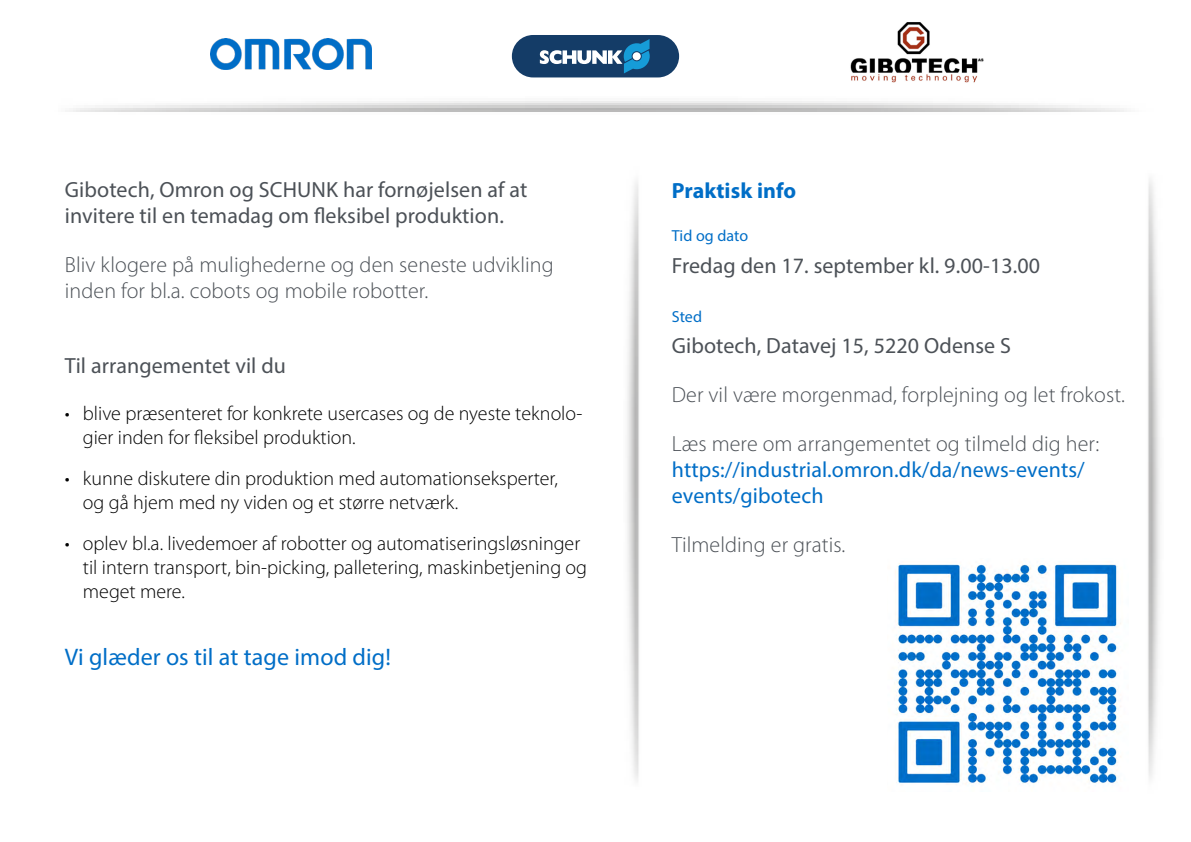
<style>
.page{position:relative;width:1191px;height:842px;background:#fff}
.page>*{position:absolute;margin:0;border:0;box-sizing:border-box;transform-origin:0 0}
.t1{font:24px "Myriad Pro";letter-spacing:.005em;color:#006ec7}
.t2{font:300 22px/26px "Myriad Pro";letter-spacing:.005em;color:#4c5157}
.t3{font:22px/26px "Myriad Pro";letter-spacing:.005em;color:#4c5157}
.t4{font:22px/26px "Myriad Pro";letter-spacing:.005em;color:#006ec7}
.t5{font:700 22px "Myriad Pro";letter-spacing:.005em;color:#006ec7}
.t6{font:300 20px/24px "Myriad Pro";color:#000}
.t7{font:16px "Myriad Pro";color:#006ec7}
</style>
<div class="page">
<img style="left:895px;top:563px;width:226px;height:221px">
<img style="left:850px;top:22px;width:134px;height:61px">
<img style="left:1148px;top:179px;width:12px;height:599px">
<img style="left:627px;top:182px;width:12px;height:599px">
<img style="left:210px;top:38px;width:161px;height:31px">
<svg style="left:512px;top:35px;width:167px;height:42px;background:#3a6388"></svg>
<p class="t3" style="left:65px;top:177px;width:464px">Gibotech, Omron og SCHUNK har fornøjelsen af at invitere til en temadag om fleksibel produktion.</p>
<p class="t2" style="left:65px;top:252px;width:490px">Bliv klogere på mulighederne og den seneste udvikling inden for bl.a. cobots og mobile robotter.</p>
<p class="t3" style="left:65px;top:352px;width:223px">Til arrangementet vil du</p>
<p class="t6" style="left:83px;top:401px;width:501px;text-indent:-18px">• blive præsenteret for konkrete usercases og de nyeste teknolo&shy;gier inden for fleksibel produktion.</p>
<p class="t6" style="left:83px;top:466px;width:476px;text-indent:-18px">• kunne diskutere din produktion med automationseksperter, og gå hjem med ny viden og et større netværk.</p>
<p class="t6" style="left:83px;top:531px;width:506px;text-indent:-18px">• oplev bl.a. livedemoer af robotter og automatiseringsløsninger til intern transport, bin-picking, palletering, maskinbetjening og meget mere.</p>
<p class="t1" style="left:65px;top:642px;width:327px">Vi glæder os til at tage imod dig!</p>
<p class="t5" style="left:672px;top:176px;width:126px">Praktisk info</p>
<p class="t7" style="left:672px;top:226px;width:78px">Tid og dato</p>
<p class="t3" style="left:672px;top:252px;width:370px">Fredag den 17. september kl. 9.00-13.00</p>
<p class="t7" style="left:672px;top:307px;width:32px">Sted</p>
<p class="t3" style="left:672px;top:333px;width:341px">Gibotech, Datavej 15, 5220 Odense S</p>
<p class="t2" style="left:672px;top:382px;width:455px">Der vil være morgenmad, forplejning og let frokost.</p>
<p class="t2" style="left:672px;top:430px;width:429px">Læs mere om arrangementet og tilmeld dig her:</p>
<p class="t4" style="left:672px;top:456px;width:414px">https://industrial.omron.dk/da/news-events/ events/gibotech</p>
<p class="t2" style="left:672px;top:531px;width:175px">Tilmelding er gratis.</p>
</div>
